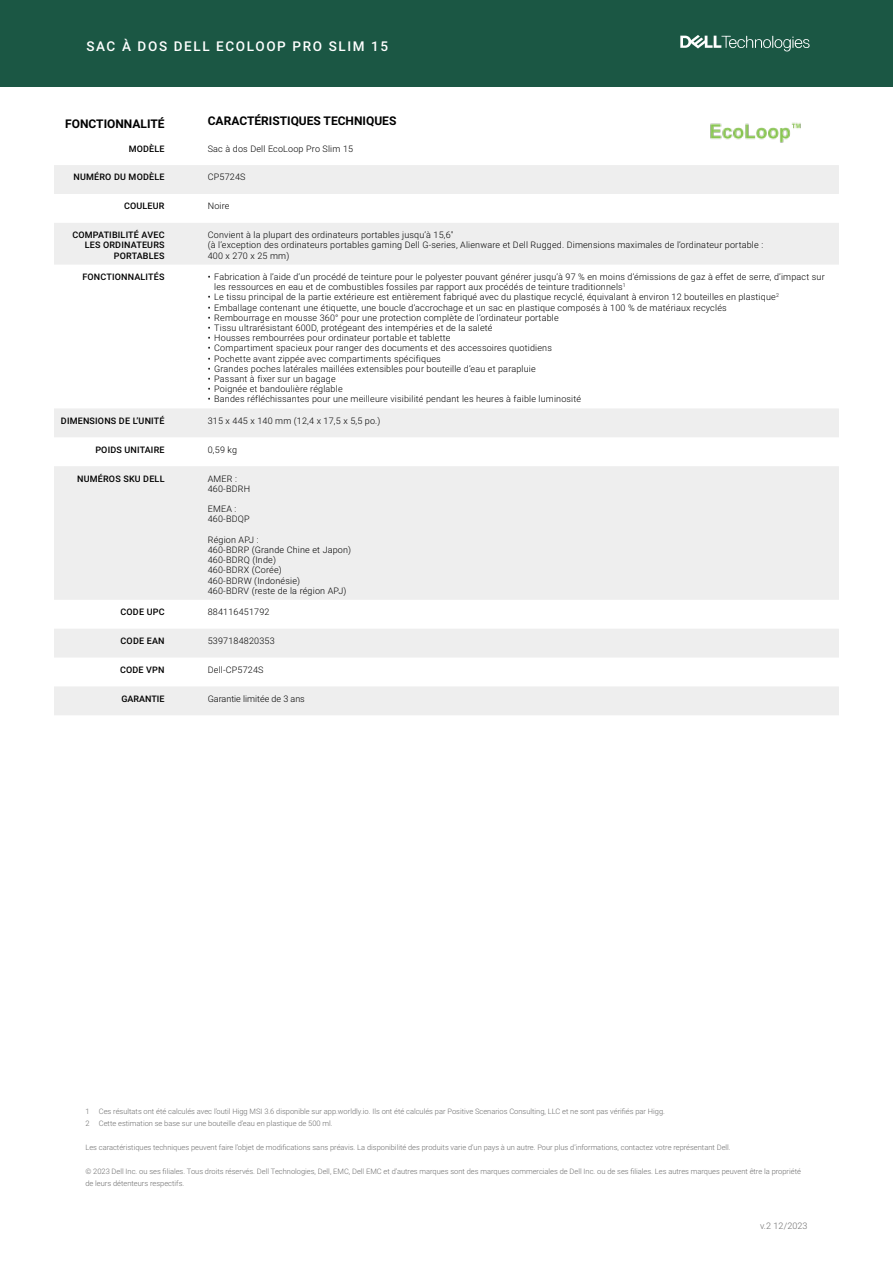
<style>
.page{position:relative;width:893px;height:1263px;background:#fff}
.page>*{position:absolute;margin:0;border:0;box-sizing:border-box;transform-origin:0 0}
.t1{font:500 13.5px "Roboto";letter-spacing:.12em;color:#fff}
.t2{font:700 12px "Roboto";color:#000}
.t3{font:300 9px/10.2px "Roboto";letter-spacing:.02em;color:#000}
.t4{font:500 9px/10.2px "Roboto";letter-spacing:.02em;color:#000;text-align:right}
.t5{font:300 9px "Roboto";color:#000}
.t6{font:300 9px "Roboto";letter-spacing:.01em;color:#6e6e6e}
.t7{font:500 9px "Roboto";color:#000}
.t8{font:300 7.5px/12px "Roboto";color:#6e6e6e}
</style>
<div class="page">
<svg style="left:54px;top:165px;width:785px;height:435px;fill:#eee"></svg>
<svg style="left:54px;top:629px;width:785px;height:86px;fill:#eee"></svg>
<div style="left:0;top:0;width:893px;height:86px;background:#1b5744"></div>
<svg style="left:680px;top:35px;width:130px;height:16px"></svg>
<img style="left:710px;top:122px;width:91px;height:21px">
<h1 class="t1" style="left:86px;top:36px;width:303px">SAC À DOS DELL ECOLOOP PRO SLIM 15</h1>
<h2 class="t2" style="left:65px;top:115px;width:101px">FONCTIONNALITÉ</h2>
<h2 class="t2" style="left:208px;top:112px;width:190px">CARACTÉRISTIQUES TECHNIQUES</h2>
<p class="t4" style="left:129px;top:143px;width:37px">MODÈLE</p>
<p class="t3" style="left:208px;top:143px;width:147px">Sac à dos Dell EcoLoop Pro Slim 15</p>
<p class="t4" style="left:74px;top:172px;width:92px">NUMÉRO DU MODÈLE</p>
<p class="t3" style="left:208px;top:172px;width:39px">CP5724S</p>
<p class="t4" style="left:124px;top:201px;width:42px">COULEUR</p>
<p class="t3" style="left:208px;top:201px;width:23px">Noire</p>
<p class="t4" style="left:72px;top:230px;width:94px">COMPATIBILITÉ AVEC<br>LES ORDINATEURS<br>PORTABLES</p>
<p class="t3" style="left:208px;top:230px;width:557px">Convient à la plupart des ordinateurs portables jusqu’à 15,6"<br>(à l’exception des ordinateurs portables gaming Dell G-series, Alienware et Dell Rugged. Dimensions maximales de l’ordinateur portable :<br>400 x 270 x 25 mm)</p>
<p class="t4" style="left:82px;top:271px;width:84px">FONCTIONNALITÉS</p>
<p class="t3" style="left:214px;top:271px;width:612px;text-indent:-6px">• Fabrication à l’aide d’un procédé de teinture pour le polyester pouvant générer jusqu’à 97 % en moins d’émissions de gaz à effet de serre, d’impact sur les ressources en eau et de combustibles fossiles par rapport aux procédés de teinture traditionnels<sup>1</sup></p>
<p class="t3" style="left:208px;top:292px;width:573px">• Le tissu principal de la partie extérieure est entièrement fabriqué avec du plastique recyclé, équivalant à environ 12 bouteilles en plastique<sup>2</sup></p>
<p class="t3" style="left:208px;top:302px;width:520px">• Emballage contenant une étiquette, une boucle d’accrochage et un sac en plastique composés à 100 % de matériaux recyclés</p>
<p class="t3" style="left:208px;top:312px;width:352px">• Rembourrage en mousse 360° pour une protection complète de l’ordinateur portable</p>
<p class="t3" style="left:208px;top:322px;width:286px">• Tissu ultrarésistant 600D, protégeant des intempéries et de la saleté</p>
<p class="t3" style="left:208px;top:333px;width:244px">• Housses rembourrées pour ordinateur portable et tablette</p>
<p class="t3" style="left:208px;top:343px;width:346px">• Compartiment spacieux pour ranger des documents et des accessoires quotidiens</p>
<p class="t3" style="left:208px;top:353px;width:235px">• Pochette avant zippée avec compartiments spécifiques</p>
<p class="t3" style="left:208px;top:363px;width:329px">• Grandes poches latérales maillées extensibles pour bouteille d’eau et parapluie</p>
<p class="t3" style="left:208px;top:373px;width:129px">• Passant à fixer sur un bagage</p>
<p class="t3" style="left:208px;top:384px;width:136px">• Poignée et bandoulière réglable</p>
<p class="t3" style="left:208px;top:394px;width:375px">• Bandes réfléchissantes pour une meilleure visibilité pendant les heures à faible luminosité</p>
<p class="t4" style="left:61px;top:415px;width:105px">DIMENSIONS DE L’UNITÉ</p>
<p class="t3" style="left:208px;top:415px;width:174px">315 x 445 x 140 mm (12,4 x 17,5 x 5,5 po.)</p>
<p class="t4" style="left:95px;top:444px;width:71px">POIDS UNITAIRE</p>
<p class="t3" style="left:208px;top:444px;width:31px">0,59 kg</p>
<p class="t4" style="left:77px;top:473px;width:89px">NUMÉROS SKU DELL</p>
<p class="t3" style="left:208px;top:473px;width:44px">AMER :<br>460-BDRH</p>
<p class="t3" style="left:208px;top:503px;width:43px">EMEA :<br>460-BDQP</p>
<p class="t3" style="left:208px;top:534px;width:145px">Région APJ :<br>460-BDRP (Grande Chine et Japon)<br>460-BDRQ (Inde)<br>460-BDRX (Corée)<br>460-BDRW (Indonésie)<br>460-BDRV (reste de la région APJ)</p>
<p class="t4" style="left:121px;top:606px;width:46px">CODE UPC</p>
<p class="t3" style="left:208px;top:606px;width:63px">884116451792</p>
<p class="t4" style="left:121px;top:635px;width:46px">CODE EAN</p>
<p class="t3" style="left:208px;top:635px;width:68px">5397184820353</p>
<p class="t4" style="left:120px;top:664px;width:46px">CODE VPN</p>
<p class="t3" style="left:208px;top:664px;width:57px">Dell-CP5724S</p>
<p class="t7" style="left:122px;top:692px;width:45px">GARANTIE</p>
<p class="t5" style="left:208px;top:692px;width:99px">Garantie limitée de 3 ans</p>
<p class="t8" style="left:85px;top:1104px;width:581px">1 Ces résultats ont été calculés avec l’outil Higg MSI 3.6 disponible sur app.worldly.io. Ils ont été calculés par Positive Scenarios Consulting, LLC et ne sont pas vérifiés par Higg.<br>2 Cette estimation se base sur une bouteille d’eau en plastique de 500 ml.</p>
<p class="t8" style="left:85px;top:1140px;width:647px">Les caractéristiques techniques peuvent faire l’objet de modifications sans préavis. La disponibilité des produits varie d’un pays à un autre. Pour plus d’informations, contactez votre représentant Dell.</p>
<p class="t8" style="left:85px;top:1164px;width:717px">© 2023 Dell Inc. ou ses filiales. Tous droits réservés. Dell Technologies, Dell, EMC, Dell EMC et d’autres marques sont des marques commerciales de Dell Inc. ou de ses filiales. Les autres marques peuvent être la propriété de leurs détenteurs respectifs.</p>
<p class="t6" style="left:760px;top:1220px;width:49px">v.2 12/2023</p>
</div>
